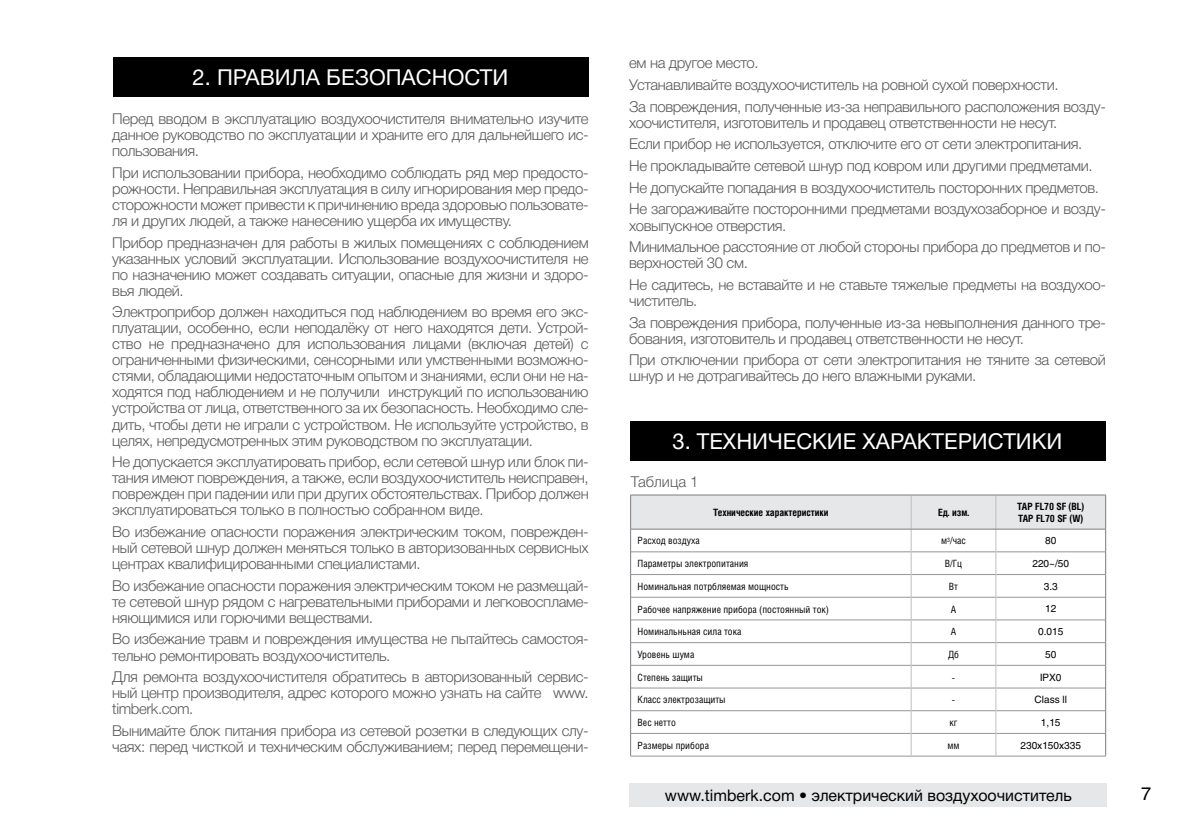
<style>
.page{position:relative;width:1191px;height:840px;background:#fff}
.page>*{position:absolute;margin:0;border:0;box-sizing:border-box;transform-origin:0 0}
.t1{font:22px "Helvetica Neue Cyr";color:#fff}
.t2{font:18px "Helios C";color:#000}
.t3{font:16px "Helvetica Neue Cyr";color:#000}
.t4{font:300 15px/16px "Helvetica Neue Cyr";letter-spacing:-.025em;color:#58595b;text-align:justify}
.t5{font:300 15px "Helvetica Neue Cyr";color:#58595b}
.t6{font:10px "Helios Cond C";color:#000}
.t7{font:700 10px/12px "Helios Cond C";color:#000}
.t8{font:10px "Helios C";color:#000}
</style>
<div class="page">
<div style="left:629px;top:782px;width:478px;height:24px;background:#e6e7e8"></div>
<div style="left:113px;top:57px;width:475px;height:39px;background:#000"></div>
<div style="left:630px;top:421px;width:475px;height:39px;background:#000"></div>
<hr style="left:630px;top:755px;width:281px;height:1px;background:#939598">
<hr style="left:996px;top:755px;width:110px;height:1px;background:#939598">
<hr style="left:911px;top:755px;width:85px;height:1px;background:#939598">
<svg style="left:630px;top:494px;width:476px;height:261px"></svg>
<h1 class="t1" style="left:192px;top:65px;width:317px">2. ПРАВИЛА БЕЗОПАСНОСТИ</h1>
<p class="t4" style="left:629px;top:52px;width:478px;line-height:21.6px;text-align:left">ем на другое место.<br>Устанавливайте воздухоочиститель на ровной сухой поверхности.<br>За повреждения, полученные из-за неправильного расположения возду-</p>
<p class="t4" style="left:629px;top:112px;width:478px;line-height:21.6px;text-align:left">хоочистителя, изготовитель и продавец ответственности не несут.<br>Если прибор не используется, отключите его от сети электропитания.<br>Не прокладывайте сетевой шнур под ковром или другими предметами.<br>Не допускайте попадания в воздухоочиститель посторонних предметов.<br>Не загораживайте посторонними предметами воздухозаборное и возду-</p>
<p class="t4" style="left:629px;top:214px;width:478px;line-height:21.6px">ховыпускное отверстия.<br>Минимальное расстояние от любой стороны прибора до предметов и по-</p>
<p class="t4" style="left:629px;top:252px;width:478px;line-height:21.6px">верхностей 30 см.<br>Не садитесь, не вставайте и не ставьте тяжелые предметы на воздухоо-</p>
<p class="t4" style="left:629px;top:290px;width:478px;line-height:21.6px">чиститель.<br>За повреждения прибора, полученные из-за невыполнения данного тре-</p>
<p class="t4" style="left:629px;top:327px;width:478px;line-height:21.6px">бования, изготовитель и продавец ответственности не несут.<br>При отключении прибора от сети электропитания не тяните за сетевой</p>
<p class="t4" style="left:629px;top:368px;width:349px">шнур и не дотрагивайтесь до него влажными руками.</p>
<p class="t4" style="left:112px;top:111px;width:478px">Перед вводом в эксплуатацию воздухоочистителя внимательно изучите данное руководство по эксплуатации и храните его для дальнейшего ис&shy;пользования.</p>
<p class="t4" style="left:112px;top:164px;width:478px">При использовании прибора, необходимо соблюдать ряд мер предосто&shy;рожности. Неправильная эксплуатация в силу игнорирования мер предо&shy;сторожности может привести к причинению вреда здоровью пользовате&shy;ля и других людей, а также нанесению ущерба их имуществу.</p>
<p class="t4" style="left:112px;top:234px;width:478px">Прибор предназначен для работы в жилых помещениях с соблюдением указанных условий эксплуатации. Использование воздухоочистителя не по назначению может создавать ситуации, опасные для жизни и здоро&shy;вья людей.</p>
<p class="t4" style="left:112px;top:304px;width:478px">Электроприбор должен находиться под наблюдением во время его экс&shy;плуатации, особенно, если неподалёку от него находятся дети. Устрой&shy;ство не предназначено для использования лицами (включая детей) с ограниченными физическими, сенсорными или умственными возможно&shy;стями, обладающими недостаточным опытом и знаниями, если они не на&shy;ходятся под наблюдением и не получили инструкций по использованию устройства от лица, ответственного за их безопасность. Необходимо сле&shy;дить, чтобы дети не играли с устройством. Не используйте устройство, в целях, непредусмотренных этим руководством по эксплуатации.</p>
<p class="t4" style="left:112px;top:454px;width:478px">Не допускается эксплуатировать прибор, если сетевой шнур или блок пи&shy;тания имеют повреждения, а также, если воздухоочиститель неисправен, поврежден при падении или при других обстоятельствах. Прибор должен эксплуатироваться только в полностью собранном виде.</p>
<p class="t4" style="left:112px;top:523px;width:478px">Во избежание опасности поражения электрическим током, поврежден&shy;ный сетевой шнур должен меняться только в авторизованных сервисных центрах квалифицированными специалистами.</p>
<p class="t4" style="left:112px;top:577px;width:478px">Во избежание опасности поражения электрическим током не размещай&shy;те сетевой шнур рядом с нагревательными приборами и легковоспламе&shy;няющимися или горючими веществами.</p>
<p class="t4" style="left:112px;top:631px;width:478px">Во избежание травм и повреждения имущества не пытайтесь самостоя&shy;тельно ремонтировать воздухоочиститель.</p>
<p class="t4" style="left:112px;top:668px;width:478px">Для ремонта воздухоочистителя обратитесь в авторизованный сервис&shy;ный центр производителя, адрес которого можно узнать на сайте www. timberk.com.</p>
<p class="t4" style="left:112px;top:722px;width:478px">Вынимайте блок питания прибора из сетевой розетки в следующих слу&shy;чаях: перед чисткой и техническим обслуживанием; перед перемещени-</p>
<h1 class="t1" style="left:672px;top:429px;width:391px">3. ТЕХНИЧЕСКИЕ ХАРАКТЕРИСТИКИ</h1>
<p class="t5" style="left:631px;top:473px;width:69px">Таблица 1</p>
<p class="t7" style="left:713px;top:506px;width:117px">Технические характеристики</p>
<p class="t7" style="left:938px;top:506px;width:32px">Ед. изм.</p>
<p class="t7" style="left:1017px;top:500px;width:69px">TAP FL70 SF (BL)<br>TAP FL70 SF (W)</p>
<p class="t6" style="left:637px;top:534px;width:64px">Расход воздуха</p>
<p class="t6" style="left:941px;top:534px;width:26px">м<sup>3</sup>/час</p>
<p class="t8" style="left:1045px;top:534px;width:13px">80</p>
<p class="t6" style="left:637px;top:557px;width:112px">Параметры электропитания</p>
<p class="t6" style="left:945px;top:557px;width:19px">В/Гц</p>
<p class="t8" style="left:1032px;top:557px;width:38px">220~/50</p>
<p class="t6" style="left:637px;top:580px;width:152px">Номинальная потрбляемая мощность</p>
<p class="t6" style="left:949px;top:580px;width:11px">Вт</p>
<p class="t8" style="left:1043px;top:580px;width:16px">3.3</p>
<p class="t6" style="left:637px;top:602px;width:193px">Рабочее напряжение прибора (постоянный ток)</p>
<p class="t6" style="left:950px;top:602px;width:7px">A</p>
<p class="t8" style="left:1045px;top:602px;width:13px">12</p>
<p class="t6" style="left:637px;top:625px;width:105px">Номинальньная сила тока</p>
<p class="t6" style="left:950px;top:625px;width:7px">A</p>
<p class="t8" style="left:1038px;top:625px;width:27px">0.015</p>
<p class="t6" style="left:637px;top:648px;width:58px">Уровень шума</p>
<p class="t6" style="left:948px;top:648px;width:12px">Дб</p>
<p class="t8" style="left:1045px;top:648px;width:13px">50</p>
<p class="t6" style="left:637px;top:670px;width:67px">Степень защиты</p>
<p class="t8" style="left:1040px;top:670px;width:23px">IPX0</p>
<p class="t6" style="left:637px;top:693px;width:89px">Класс электрозащиты</p>
<p class="t6" style="left:952px;top:693px;width:5px">-</p>
<p class="t8" style="left:1034px;top:693px;width:34px">Сlass ll</p>
<p class="t6" style="left:637px;top:716px;width:40px">Вес нетто</p>
<p class="t6" style="left:949px;top:716px;width:10px">кг</p>
<p class="t8" style="left:1041px;top:716px;width:21px">1,15</p>
<p class="t6" style="left:637px;top:738px;width:73px">Размеры прибора</p>
<p class="t6" style="left:947px;top:738px;width:14px">мм</p>
<p class="t8" style="left:1020px;top:738px;width:62px">230x150x335</p>
<p class="t3" style="left:665px;top:786px;width:408px">www.timberk.com • электрический воздухоочиститель</p>
<p class="t2" style="left:1141px;top:782px;width:12px">7</p>
</div>
